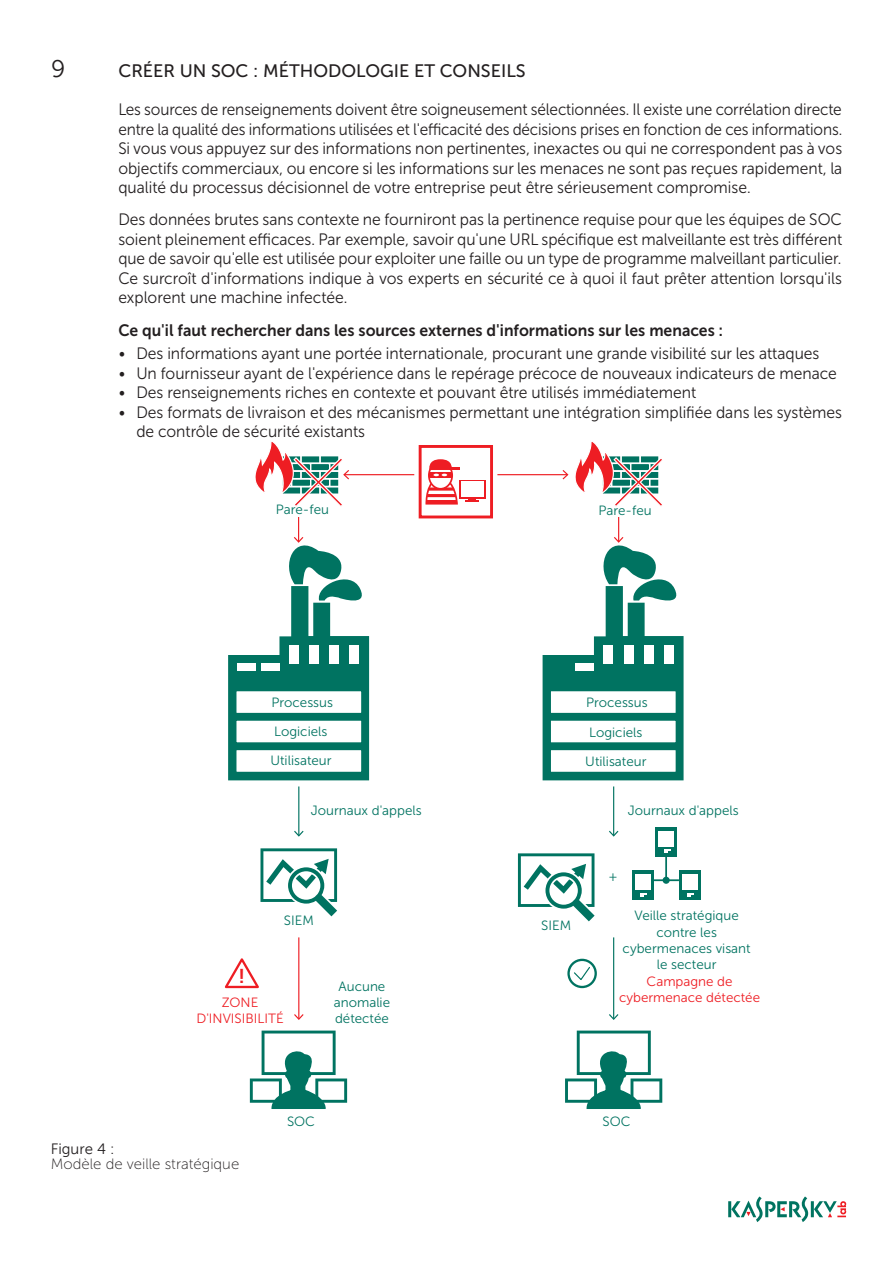
<style>
.page{position:relative;width:893px;height:1263px;background:#fff}
.page>*{position:absolute;margin:0;border:0;box-sizing:border-box;transform-origin:0 0}
.t1{font:24px "Museo Sans 300";color:#231f20}
.t2{font:19.95px "Museo Sans 700";color:#ee1d23}
.t3{font:18px "Museo Sans 500";color:#231f20}
.t4{font:16.5px/19.5px "Museo Sans Cyrl 300";color:#231f20;text-align:justify;scale:.95 1}
.t5{font:16.5px/19.5px "Museo Sans Cyrl 300";color:#231f20;text-align:justify;scale:.93 1}
.t6{font:16.5px "Museo Sans Cyrl 700";color:#231f20;scale:.95 1}
.t7{font:15px "Museo Sans 100";color:#231f20}
.t8{font:15px "Museo Sans 300";color:#231f20}
.t9{font:13.35px/16px "Museo Sans 300";color:#007361;text-align:center}
.t10{font:13.35px/16px "Museo Sans 300";color:#ee1d23;text-align:center}
</style>
<div class="page">
<svg style="left:728px;top:1196px;width:118px;height:26px"></svg>
<hr style="left:344px;top:474px;width:70px;height:1px;background:#ee1d23">
<hr style="left:497px;top:474px;width:70px;height:1px;background:#ee1d23">
<svg style="left:563px;top:470px;width:5px;height:9px"></svg>
<hr style="left:298px;top:786px;width:1px;height:49px;background:#007361">
<svg style="left:294px;top:831px;width:10px;height:6px"></svg>
<hr style="left:613px;top:786px;width:1px;height:49px;background:#007361">
<svg style="left:609px;top:831px;width:9px;height:6px"></svg>
<hr style="left:298px;top:937px;width:1px;height:82px;background:#ee1d23">
<svg style="left:294px;top:1014px;width:10px;height:6px"></svg>
<svg style="left:255px;top:441px;width:94px;height:65px"></svg>
<svg style="left:569px;top:960px;width:27px;height:27px"></svg>
<div style="left:567px;top:959px;width:30px;height:29px;border:2px solid #007361;border-radius:50%"></div>
<svg style="left:573px;top:966px;width:18px;height:15px"></svg>
<svg style="left:225px;top:958px;width:34px;height:31px"></svg>
<div style="left:419px;top:445px;width:74px;height:73px;border:3px solid #ee1d23"></div>
<svg style="left:460px;top:480px;width:25px;height:19px"></svg>
<svg style="left:466px;top:497px;width:13px;height:5px"></svg>
<div style="left:461px;top:482px;width:23px;height:15px;background:#fff"></div>
<svg style="left:425px;top:459px;width:35px;height:46px"></svg>
<svg style="left:260px;top:848px;width:78px;height:69px"></svg>
<svg style="left:518px;top:853px;width:77px;height:69px"></svg>
<svg style="left:250px;top:1030px;width:97px;height:79px"></svg>
<hr style="left:613px;top:937px;width:1px;height:82px;background:#007361">
<svg style="left:609px;top:1014px;width:9px;height:6px"></svg>
<svg style="left:565px;top:1030px;width:97px;height:79px"></svg>
<svg style="left:632px;top:870px;width:21px;height:30px"></svg>
<hr style="left:635px;top:878px;width:15px;height:3px;background:#fff">
<hr style="left:635px;top:874px;width:15px;height:3px;background:#fff">
<hr style="left:635px;top:887px;width:15px;height:3px;background:#fff">
<hr style="left:635px;top:882px;width:15px;height:4px;background:#fff">
<svg style="left:640px;top:893px;width:7px;height:3px"></svg>
<svg style="left:679px;top:870px;width:21px;height:30px"></svg>
<hr style="left:682px;top:878px;width:15px;height:3px;background:#fff">
<hr style="left:682px;top:874px;width:15px;height:3px;background:#fff">
<hr style="left:682px;top:887px;width:15px;height:3px;background:#fff">
<hr style="left:682px;top:882px;width:15px;height:4px;background:#fff">
<svg style="left:687px;top:893px;width:6px;height:3px"></svg>
<svg style="left:656px;top:827px;width:21px;height:29px"></svg>
<hr style="left:659px;top:835px;width:15px;height:3px;background:#fff">
<hr style="left:659px;top:831px;width:15px;height:3px;background:#fff">
<hr style="left:659px;top:843px;width:15px;height:3px;background:#fff">
<hr style="left:659px;top:839px;width:15px;height:3px;background:#fff">
<svg style="left:664px;top:850px;width:6px;height:3px"></svg>
<hr style="left:665px;top:856px;width:2px;height:24px;background:#007361">
<svg style="left:653px;top:879px;width:26px;height:2px"></svg>
<div style="left:663px;top:877px;width:7px;height:7px;background:#007361;border-radius:50%"></div>
<svg style="left:228px;top:517px;width:141px;height:263px"></svg>
<svg style="left:575px;top:442px;width:87px;height:64px"></svg>
<svg style="left:543px;top:517px;width:141px;height:263px"></svg>
<h1 class="t1" style="left:51px;top:55px;width:16px">9</h1>
<p class="t3" style="left:118px;top:60px;width:409px">CRÉER UN SOC : MÉTHODOLOGIE ET CONSEILS</p>
<p class="t5" style="left:118px;top:100px;width:780px">Les sources de renseignements doivent être soigneusement sélectionnées. Il existe une corrélation directe entre la qualité des informations utilisées et l'efficacité des décisions prises en fonction de ces informations.<br>Si vous vous appuyez sur des informations non pertinentes, inexactes ou qui ne correspondent pas à vos objectifs commerciaux, ou encore si les informations sur les menaces ne sont pas reçues rapidement, la qualité du processus décisionnel de votre entreprise peut être sérieusement compromise.</p>
<p class="t4" style="left:118px;top:210px;width:763px">Des données brutes sans contexte ne fourniront pas la pertinence requise pour que les équipes de SOC soient pleinement efficaces. Par exemple, savoir qu'une URL spécifique est malveillante est très différent que de savoir qu'elle est utilisée pour exploiter une faille ou un type de programme malveillant particulier.<br>Ce surcroît d'informations indique à vos experts en sécurité ce à quoi il faut prêter attention lorsqu'ils explorent une machine infectée.</p>
<p class="t6" style="left:118px;top:321px;width:638px">Ce qu'il faut rechercher dans les sources externes d'informations sur les menaces :</p>
<p class="t4" style="left:118px;top:344px;width:739px">• Des informations ayant une portée internationale, procurant une grande visibilité sur les attaques</p>
<p class="t4" style="left:118px;top:364px;width:758px">• Un fournisseur ayant de l'expérience dans le repérage précoce de nouveaux indicateurs de menace</p>
<p class="t4" style="left:118px;top:383px;width:610px">• Des renseignements riches en contexte et pouvant être utilisés immédiatement</p>
<p class="t4" style="left:136px;top:403px;width:744px;text-indent:-18px">• Des formats de livraison et des mécanismes permettant une intégration simplifiée dans les systèmes de contrôle de sécurité existants</p>
<p class="t9" style="left:276px;top:502px;width:55px">Pare-feu</p>
<p class="t9" style="left:598px;top:502px;width:55px">Pare-feu</p>
<p class="t9" style="left:272px;top:694px;width:63px">Processus</p>
<p class="t9" style="left:586px;top:695px;width:63px">Processus</p>
<p class="t9" style="left:274px;top:723px;width:55px">Logiciels</p>
<p class="t9" style="left:589px;top:724px;width:55px">Logiciels</p>
<p class="t9" style="left:270px;top:752px;width:63px">Utilisateur</p>
<p class="t9" style="left:585px;top:753px;width:63px">Utilisateur</p>
<p class="t9" style="left:311px;top:802px;width:112px">Journaux d'appels</p>
<p class="t9" style="left:628px;top:802px;width:112px">Journaux d'appels</p>
<p class="t9" style="left:608px;top:869px;width:11px">+</p>
<p class="t2" style="left:239px;top:965px;width:8px">!</p>
<p class="t9" style="left:284px;top:912px;width:31px">SIEM</p>
<p class="t10" style="left:196px;top:995px;width:89px">ZONE<br>D'INVISIBILITÉ</p>
<p class="t9" style="left:334px;top:978px;width:58px">Aucune anomalie détectée</p>
<p class="t9" style="left:541px;top:917px;width:31px">SIEM</p>
<p class="t9" style="left:623px;top:908px;width:130px">Veille stratégique contre les cybermenaces visant le secteur</p>
<p class="t10" style="left:619px;top:974px;width:143px">Campagne de cybermenace détectée</p>
<p class="t8" style="left:51px;top:1141px;width:65px">Figure 4 :</p>
<p class="t7" style="left:51px;top:1156px;width:190px">Modèle de veille stratégique</p>
<p class="t9" style="left:287px;top:1113px;width:30px">SOC</p>
<p class="t9" style="left:602px;top:1113px;width:30px">SOC</p>
</div>
